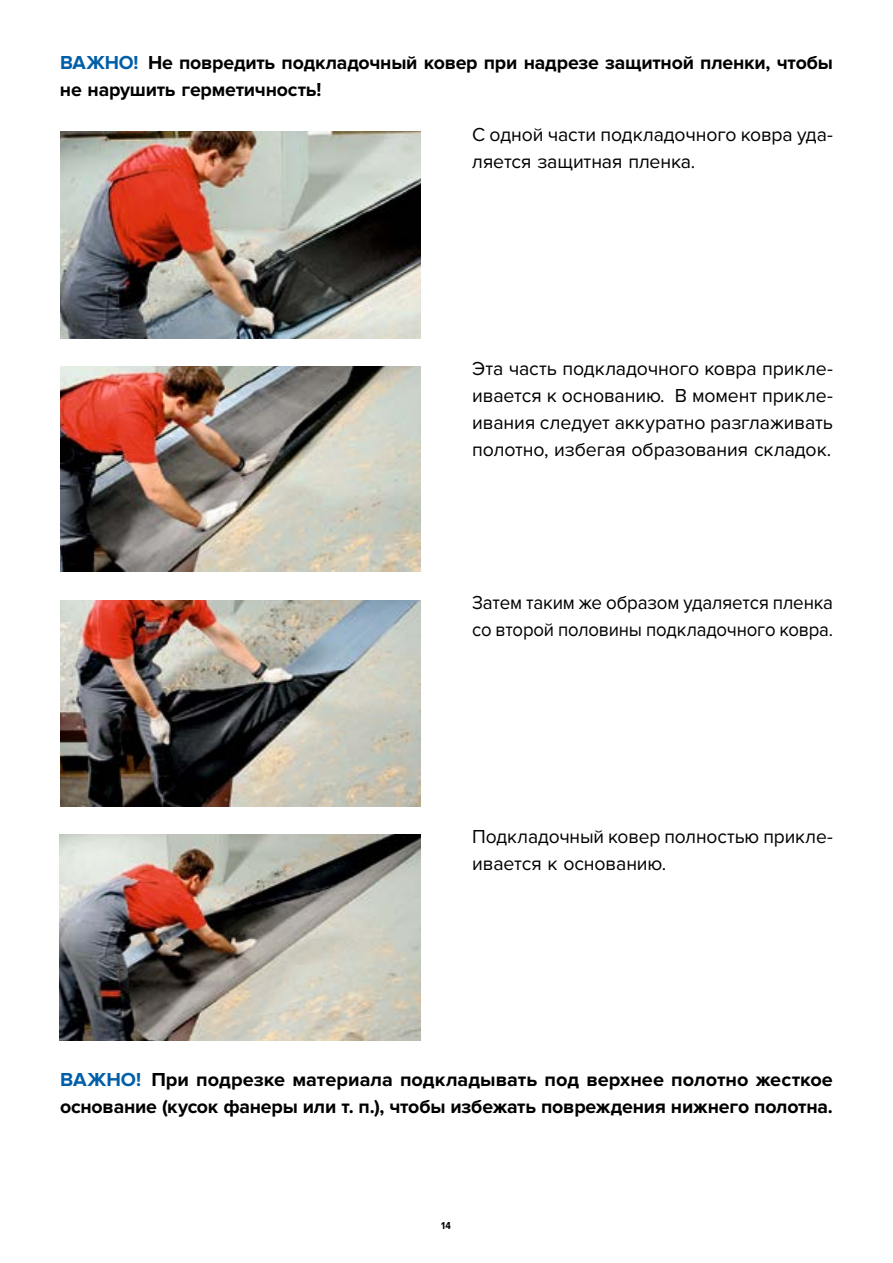
<style>
.page{position:relative;width:893px;height:1263px;background:#fff}
.page>*{position:absolute;margin:0;border:0;box-sizing:border-box;transform-origin:0 0}
.t1{font:19.5px/27px "Proxima Nova";letter-spacing:-.01em;color:#000}
.t2{font:700 19.5px/27px "Proxima Nova";letter-spacing:-.01em;color:#000}
.t3{font:19.5px/27px "Proxima Nova";letter-spacing:-.01em;color:#000;scale:.96 1}
.t4{font:700 10.5px "Proxima Nova Cond";color:#000}
.s1{color:#005fa9}
</style>
<div class="page">
<img style="left:60px;top:132px;width:361px;height:207px">
<img style="left:60px;top:366px;width:361px;height:206px">
<img style="left:60px;top:600px;width:361px;height:206px">
<img style="left:60px;top:834px;width:361px;height:207px">
<p class="t2" style="left:60px;top:49px;width:774px"><span class="s1">ВАЖНО!</span> Не повредить подкладочный ковер при надрезе защитной пленки, чтобы не нарушить герметичность!</p>
<p class="t1" style="left:472px;top:121px;width:362px">С одной части подкладочного ковра уда&shy;ляется защитная пленка.</p>
<p class="t1" style="left:472px;top:355px;width:362px;text-align:justify">Эта часть подкладочного ковра прикле&shy;ивается к основанию. В момент прикле&shy;ивания следует аккуратно разглаживать полотно, избегая образования складок.</p>
<p class="t3" style="left:472px;top:589px;width:377px">Затем таким же образом удаляется пленка со второй половины подкладочного ковра.</p>
<p class="t1" style="left:472px;top:823px;width:362px">Подкладочный ковер полностью прикле&shy;ивается к основанию.</p>
<p class="t2" style="left:60px;top:1066px;width:774px"><span class="s1">ВАЖНО!</span> При подрезке материала подкладывать под верхнее полотно жесткое основание (кусок фанеры или т. п.), чтобы избежать повреждения нижнего полотна.</p>
<p class="t4" style="left:441px;top:1219px;width:11px">14</p>
</div>
